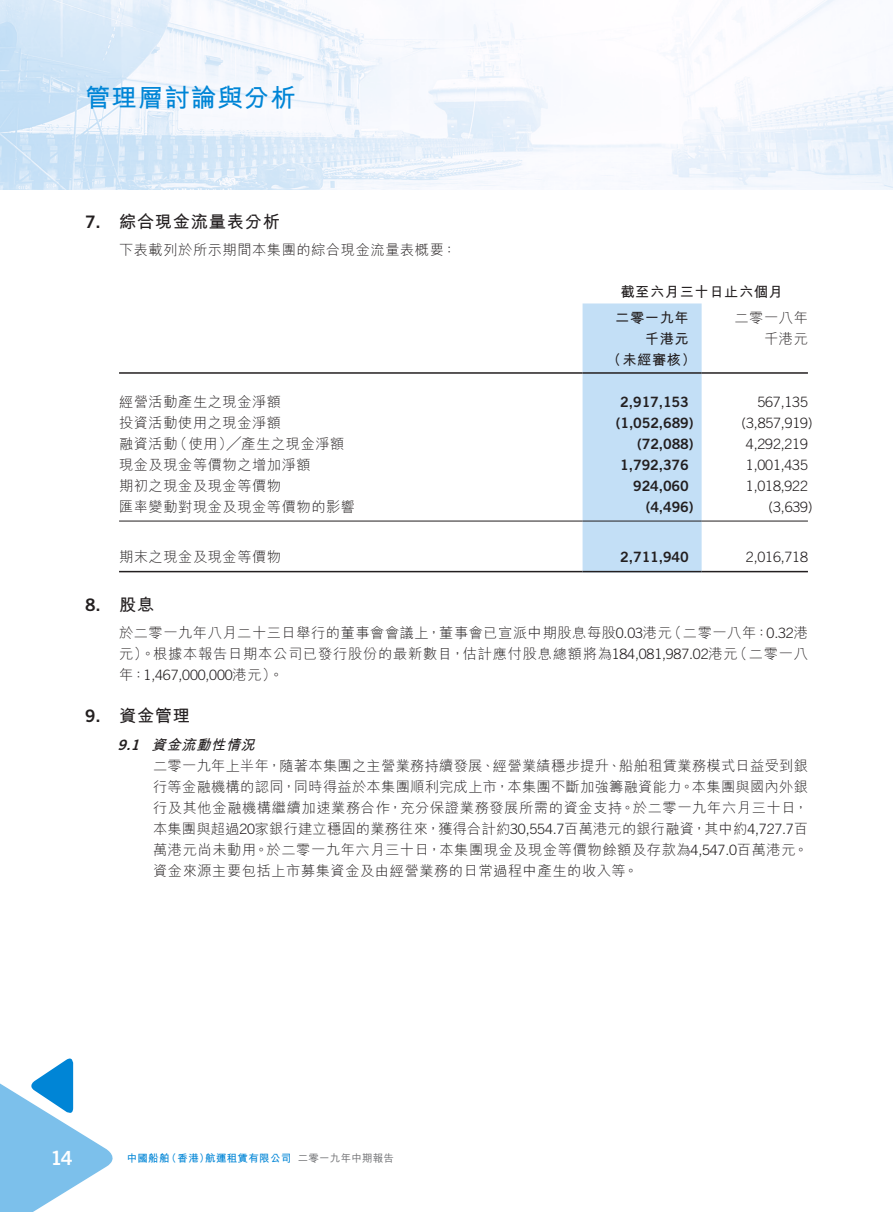
<style>
.page{position:relative;width:893px;height:1212px;background:#fff}
.page>*{position:absolute;margin:0;border:0;box-sizing:border-box;transform-origin:0 0}
.t1{font:700 25.5px "M Hei HK";letter-spacing:.04em;color:#0085d6}
.t2{font:19.5px "Trade Gothic LT Std Bd 2";color:#fff}
.Heading_2{font:700 17.25px "M Hei HK";letter-spacing:.04em;color:#231f20}
.Heading_2-2{font:17.25px "Trade Gothic LT Std Bd 2";color:#231f20}
.Body_Text{font:300 14.25px/21px "M Hei HK";letter-spacing:.04em;color:#231f20;text-align:justify}
.Body_Text-2{font:300 14.25px "Trade Gothic LT Std";letter-spacing:-.01em;color:#231f20}
.Body_Text-3{font:14.25px "Trade Gothic LT Std Bd 2";letter-spacing:-.01em;color:#231f20}
.Body_Text-4{font:700 14.25px "M Hei HK";letter-spacing:.04em;color:#231f20}
.Heading_3{font:italic 700 14.25px "M Hei HK";color:#231f20}
.t3{font:700 10.5px "M Hei HK";letter-spacing:.03em;color:#0085d6}
.s1{font-family:"Trade Gothic LT Std Bd 2";font-weight:400}
.s2{font-family:"M Hei HK";font-weight:700}
.s3{font-family:"Trade Gothic LT Std"}
.s4{font-weight:500;color:#6c6d70}
</style>
<div class="page">
<img style="left:0;top:0;width:893px;height:189px">
<svg style="left:0;top:1058px;width:113px;height:154px"></svg>
<div style="left:583px;top:303px;width:119px;height:268px;background:#c3dff6"></div>
<hr style="left:119px;top:372px;width:464px;height:2px;background:#231f20">
<hr style="left:583px;top:372px;width:119px;height:2px;background:#231f20">
<hr style="left:702px;top:372px;width:106px;height:2px;background:#231f20">
<hr style="left:119px;top:521px;width:464px;height:1px;background:#231f20">
<hr style="left:583px;top:521px;width:119px;height:1px;background:#231f20">
<hr style="left:702px;top:521px;width:106px;height:1px;background:#231f20">
<hr style="left:119px;top:571px;width:464px;height:1px;background:#231f20">
<hr style="left:583px;top:571px;width:119px;height:1px;background:#231f20">
<hr style="left:702px;top:571px;width:106px;height:1px;background:#231f20">
<h1 class="t1" style="left:85px;top:79px;width:212px">管理層討論與分析</h1>
<p class="Heading_2" style="left:85px;top:209px;width:196px"><span class="s1">7.</span> 綜合現金流量表分析</p>
<p class="Body_Text" style="left:119px;top:239px;width:339px">下表載列於所示期間本集團的綜合現金流量表概要：</p>
<p class="Body_Text-4" style="left:620px;top:282px;width:164px">截至六月三十日止六個月</p>
<p class="Body_Text-4" style="left:615px;top:307px;width:75px">二零一九年</p>
<p class="Body_Text" style="left:734px;top:307px;width:75px">二零一八年</p>
<p class="Body_Text-4" style="left:645px;top:328px;width:45px">千港元</p>
<p class="Body_Text" style="left:764px;top:328px;width:45px">千港元</p>
<p class="Body_Text-4" style="left:607px;top:349px;width:91px">（未經審核）</p>
<p class="Body_Text" style="left:119px;top:391px;width:164px">經營活動產生之現金淨額</p>
<p class="Body_Text-3" style="left:620px;top:393px;width:70px">2,917,153</p>
<p class="Body_Text-2" style="left:757px;top:393px;width:52px">567,135</p>
<p class="Body_Text" style="left:119px;top:412px;width:164px">投資活動使用之現金淨額</p>
<p class="Body_Text-3" style="left:616px;top:414px;width:79px">(1,052,689)</p>
<p class="Body_Text-2" style="left:741px;top:414px;width:73px">(3,857,919)</p>
<p class="Body_Text" style="left:119px;top:433px;width:227px">融資活動（使用）╱產生之現金淨額</p>
<p class="Body_Text-3" style="left:637px;top:435px;width:58px">(72,088)</p>
<p class="Body_Text-2" style="left:746px;top:435px;width:64px">4,292,219</p>
<p class="Body_Text" style="left:119px;top:454px;width:193px">現金及現金等價物之增加淨額</p>
<p class="Body_Text-3" style="left:620px;top:456px;width:70px">1,792,376</p>
<p class="Body_Text-2" style="left:746px;top:456px;width:64px">1,001,435</p>
<p class="Body_Text" style="left:119px;top:475px;width:164px">期初之現金及現金等價物</p>
<p class="Body_Text-3" style="left:633px;top:477px;width:57px">924,060</p>
<p class="Body_Text-2" style="left:746px;top:477px;width:64px">1,018,922</p>
<p class="Body_Text" style="left:119px;top:496px;width:238px">匯率變動對現金及現金等價物的影響</p>
<p class="Body_Text-3" style="left:646px;top:498px;width:49px">(4,496)</p>
<p class="Body_Text-2" style="left:769px;top:498px;width:46px">(3,639)</p>
<p class="Body_Text" style="left:119px;top:546px;width:164px">期末之現金及現金等價物</p>
<p class="Body_Text-3" style="left:620px;top:548px;width:70px">2,711,940</p>
<p class="Body_Text-2" style="left:746px;top:548px;width:64px">2,016,718</p>
<p class="Heading_2-2" style="left:85px;top:594px;width:71px">8. <span class="s2">股息</span></p>
<p class="Body_Text" style="left:119px;top:622px;width:690px">於二零一九年八月二十三日舉行的董事會會議上，董事會已宣派中期股息每股<span class="s3">0.03</span>港元（二零一八年：<span class="s3">0.32</span>港元）。根據本報告日期本公司已發行股份的最新數目，估計應付股息總額將為<span class="s3">184,081,987.02</span>港元（二零一八年：<span class="s3">1,467,000,000</span>港元）。</p>
<p class="Heading_2" style="left:85px;top:703px;width:107px"><span class="s1">9.</span> 資金管理</p>
<p class="Heading_3" style="left:118px;top:734px;width:144px"><span class="s1">9.1</span> 資金流動性情況</p>
<p class="Body_Text" style="left:153px;top:754px;width:656px">二零一九年上半年，隨著本集團之主營業務持續發展、經營業績穩步提升、船舶租賃業務模式日益受到銀行等金融機構的認同，同時得益於本集團順利完成上市，本集團不斷加強籌融資能力。本集團與國內外銀行及其他金融機構繼續加速業務合作，充分保證業務發展所需的資金支持。於二零一九年六月三十日，本集團與超過<span class="s3">20</span>家銀行建立穩固的業務往來，獲得合計約<span class="s3">30,554.7</span>百萬港元的銀行融資，其中約<span class="s3">4,727.7</span>百萬港元尚未動用。於二零一九年六月三十日，本集團現金及現金等價物餘額及存款為<span class="s3">4,547.0</span>百萬港元。資金來源主要包括上市募集資金及由經營業務的日常過程中產生的收入等。</p>
<h2 class="t2" style="left:50px;top:1145px;width:24px">14</h2>
<p class="t3" style="left:127px;top:1150px;width:269px">中國船舶（香港）航運租賃有限公司 <span class="s4">二零一九年中期報告</span></p>
</div>
